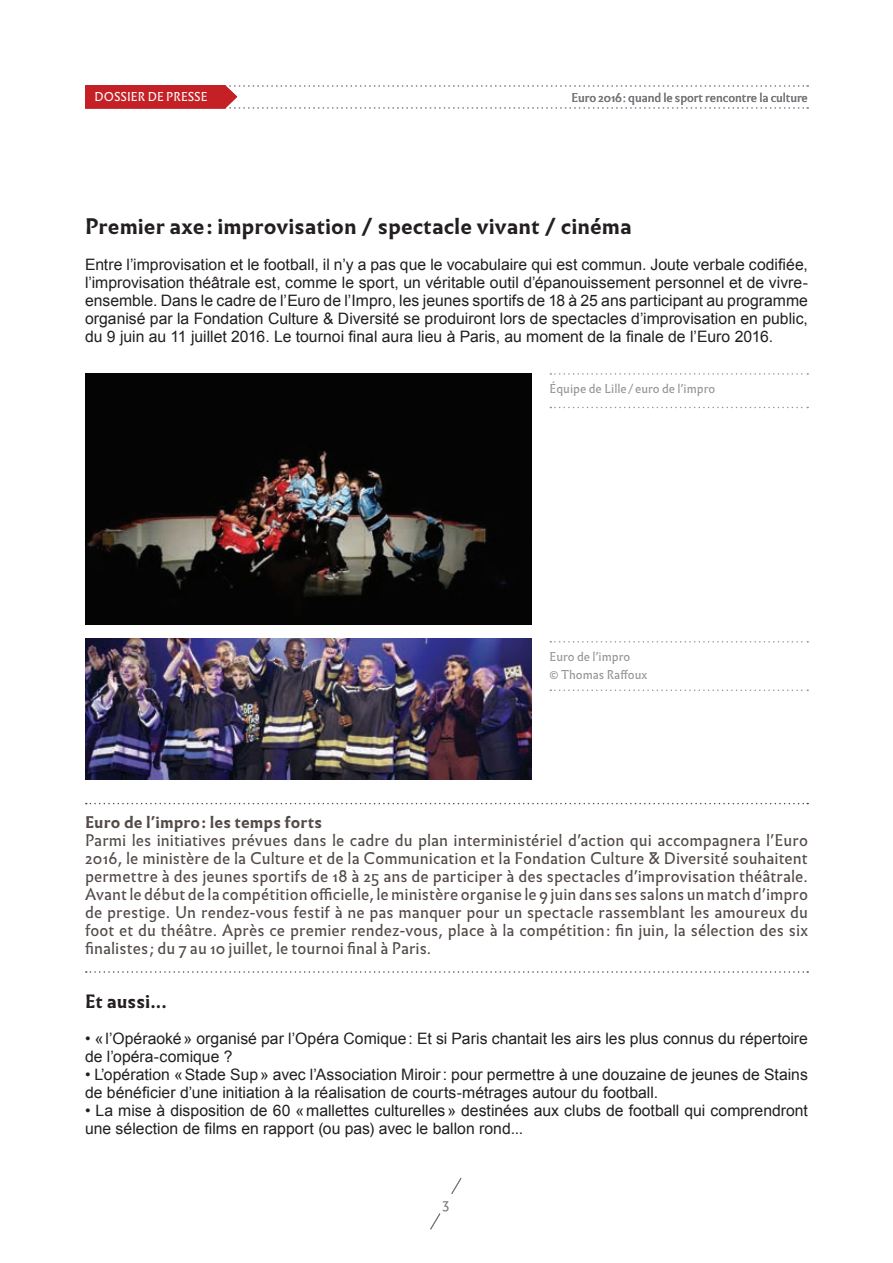
<style>
.page{position:relative;width:893px;height:1263px;background:#fff}
.page>*{position:absolute;margin:0;border:0;box-sizing:border-box;transform-origin:0 0}
.t1{font:700 21px "Infini";color:#231f20}
.t2{font:700 18px "Infini";color:#231f20}
.t3{font:15.75px/18px "Arial";color:#231f20}
.t4{font:15.75px/18px "Infini";color:#524a47;text-align:justify}
.t5{font:700 15.75px "Infini";letter-spacing:.005em;color:#524a47}
.t6{font:13.5px "Infini";color:#76787b}
.t7{font:12px/18px "Infini";color:#939598}
.t8{font:12px "Infini";letter-spacing:-.01em;color:#76787b}
.t9{font:12px "Infini";color:#fff}
</style>
<div class="page">
<svg style="left:85px;top:85px;width:723px;height:24px"></svg>
<svg style="left:430px;top:1178px;width:32px;height:52px"></svg>
<div style="left:434px;top:1192px;width:23px;height:23px;background:#fff;border-radius:50%"></div>
<svg style="left:86px;top:803px;width:722px;height:1px"></svg>
<img style="left:85px;top:373px;width:446px;height:251px">
<svg style="left:550px;top:373px;width:258px;height:2px"></svg>
<svg style="left:550px;top:641px;width:258px;height:1px"></svg>
<svg style="left:550px;top:407px;width:258px;height:1px"></svg>
<svg style="left:550px;top:689px;width:258px;height:2px"></svg>
<img style="left:85px;top:639px;width:446px;height:140px">
<svg style="left:86px;top:971px;width:722px;height:2px"></svg>
<p class="t9" style="left:95px;top:88px;width:115px">dossier de presse</p>
<p class="t8" style="left:571px;top:88px;width:238px">Euro 2016 : quand le sport rencontre la culture</p>
<h1 class="t1" style="left:85px;top:210px;width:548px">Premier axe : improvisation / spectacle vivant / cinéma</h1>
<p class="t3" style="left:85px;top:256px;width:724px;text-align:justify">Entre l’improvisation et le football, il n’y a pas que le vocabulaire qui est commun. Joute verbale codifiée, l’improvisation théâtrale est, comme le sport, un véritable outil d’épanouissement personnel et de vivre&shy;ensemble. Dans le cadre de l’Euro de l’Impro, les jeunes sportifs de 18 à 25 ans participant au programme organisé par la Fondation Culture &amp; Diversité se produiront lors de spectacles d’improvisation en public, du 9 juin au 11 juillet 2016. Le tournoi final aura lieu à Paris, au moment de la finale de l’Euro 2016.</p>
<p class="t7" style="left:550px;top:379px;width:167px">Équipe de Lille / euro de l’impro</p>
<p class="t7" style="left:550px;top:647px;width:99px">Euro de l’impro<br>© Thomas Raffoux</p>
<p class="t5" style="left:85px;top:810px;width:239px">Euro de l’impro : les temps forts</p>
<p class="t4" style="left:85px;top:830px;width:724px">Parmi les initiatives prévues dans le cadre du plan interministériel d’action qui accompagnera l’Euro 2016, le ministère de la Culture et de la Communication et la Fondation Culture &amp; Diversité souhaitent permettre à des jeunes sportifs de 18 à 25 ans de participer à des spectacles d’improvisation théâtrale.<br>Avant le début de la compétition officielle, le ministère organise le 9 juin dans ses salons un match d’impro de prestige. Un rendez-vous festif à ne pas manquer pour un spectacle rassemblant les amoureux du foot et du théâtre. Après ce premier rendez-vous, place à la compétition : fin juin, la sélection des six finalistes ; du 7 au 10 juillet, le tournoi final à Paris.</p>
<p class="t2" style="left:85px;top:987px;width:83px">Et aussi...</p>
<p class="t3" style="left:85px;top:1030px;width:724px">• «l’Opéraoké» organisé par l’Opéra Comique: Et si Paris chantait les airs les plus connus du répertoire de l’opéra-comique ?</p>
<p class="t3" style="left:85px;top:1066px;width:724px">• L’opération «Stade Sup» avec l’Association Miroir: pour permettre à une douzaine de jeunes de Stains de bénéficier d’une initiation à la réalisation de courts-métrages autour du football.</p>
<p class="t3" style="left:85px;top:1102px;width:724px">• La mise à disposition de 60 «mallettes culturelles» destinées aux clubs de football qui comprendront une sélection de films en rapport (ou pas) avec le ballon rond...</p>
<p class="t6" style="left:442px;top:1193px;width:8px">3</p>
</div>
